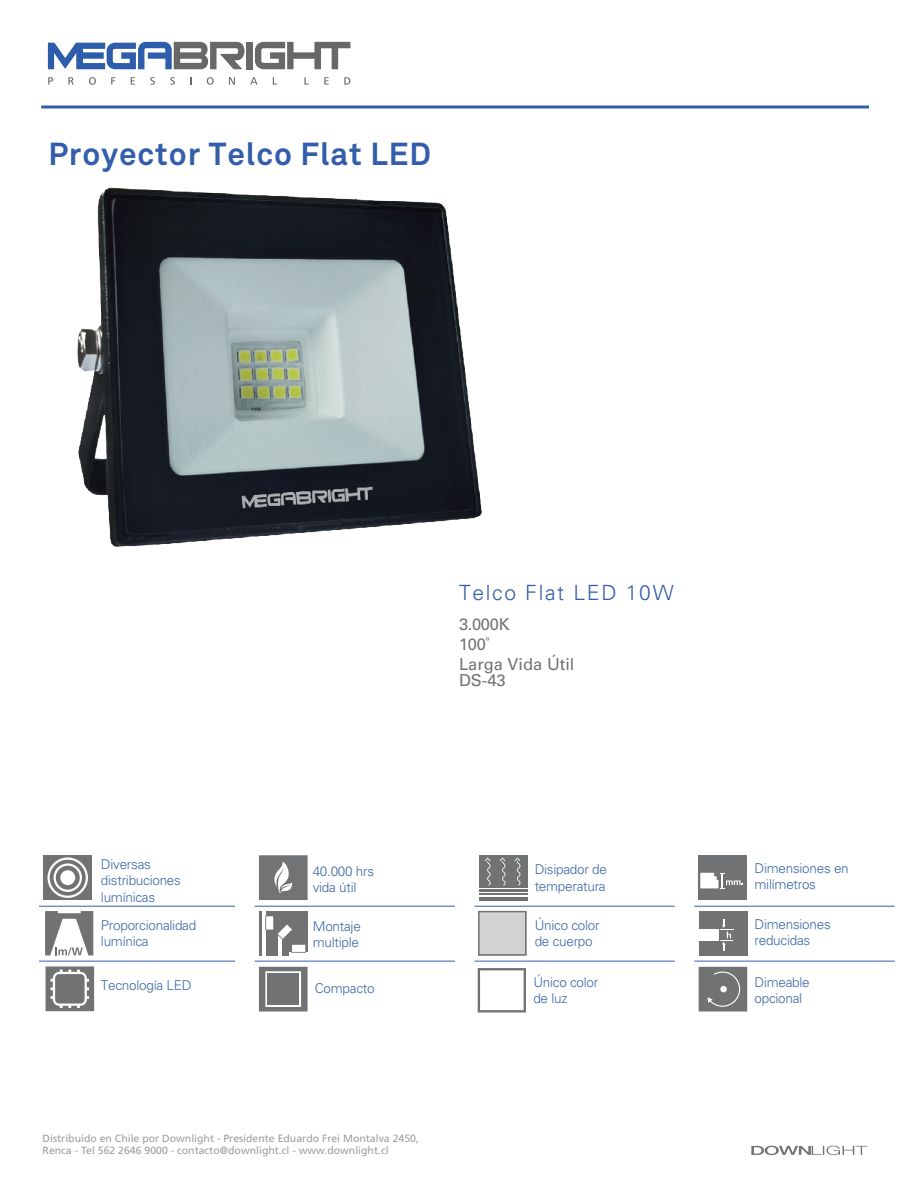
<style>
.page{position:relative;width:918px;height:1188px;background:#fff}
.page>*{position:absolute;margin:0;border:0;box-sizing:border-box;transform-origin:0 0}
.t1{font:700 31.5px "Akkurat";letter-spacing:.03em;color:#335eab}
.t2{font:300 21px "Univers LT Std";letter-spacing:.08em;color:#335eab}
.t3{font:16.5px/20.1px "Univers LT Std";color:#717273}
.t4{font:300 13.5px/16.2px "Univers LT Std";letter-spacing:-.02em;color:#3c68a7}
.t5{font:10.5px/12.6px "Frutiger";color:#9e9e9e}
</style>
<div class="page">
<div style="left:247px;top:42px;width:6px;height:27px;background:#686868"></div>
<svg style="left:255px;top:42px;width:95px;height:27px"></svg>
<svg style="left:48px;top:42px;width:197px;height:27px"></svg>
<svg style="left:48px;top:77px;width:5px;height:8px"></svg>
<svg style="left:68px;top:77px;width:6px;height:8px"></svg>
<svg style="left:89px;top:77px;width:7px;height:8px"></svg>
<svg style="left:111px;top:77px;width:4px;height:8px"></svg>
<svg style="left:131px;top:77px;width:4px;height:8px"></svg>
<svg style="left:150px;top:77px;width:5px;height:8px"></svg>
<svg style="left:170px;top:77px;width:5px;height:8px"></svg>
<svg style="left:207px;top:77px;width:7px;height:8px"></svg>
<svg style="left:229px;top:77px;width:6px;height:8px"></svg>
<svg style="left:250px;top:77px;width:8px;height:8px"></svg>
<svg style="left:273px;top:77px;width:4px;height:8px"></svg>
<svg style="left:304px;top:77px;width:5px;height:8px"></svg>
<svg style="left:324px;top:77px;width:5px;height:8px"></svg>
<svg style="left:344px;top:77px;width:6px;height:8px"></svg>
<hr style="left:41px;top:105px;width:828px;height:3px;background:#335eab">
<div style="left:259px;top:912px;width:49px;height:44px;background:#717273"></div>
<hr style="left:263px;top:907px;width:2px;height:49px;background:#fff">
<hr style="left:262px;top:907px;width:1px;height:49px;background:#fff">
<hr style="left:289px;top:953px;width:47px;height:2px;background:#fff">
<svg style="left:265px;top:916px;width:41px;height:40px"></svg>
<svg style="left:46px;top:966px;width:48px;height:45px;background:#88898a"></svg>
<div style="left:43px;top:855px;width:49px;height:45px;background:#717273"></div>
<svg style="left:48px;top:857px;width:40px;height:41px"></svg>
<div style="left:60px;top:870px;width:15px;height:15px;background:#fff;border-radius:50%"></div>
<svg style="left:45px;top:911px;width:48px;height:44px"></svg>
<hr style="left:39px;top:906px;width:196px;height:1px;background:#335eab">
<hr style="left:39px;top:961px;width:196px;height:1px;background:#335eab">
<svg style="left:259px;top:967px;width:49px;height:45px;background:#848485"></svg>
<hr style="left:255px;top:906px;width:200px;height:1px;background:#335eab">
<hr style="left:255px;top:961px;width:200px;height:1px;background:#335eab">
<hr style="left:479px;top:893px;width:48px;height:2px;background:#717273">
<hr style="left:479px;top:897px;width:48px;height:3px;background:#717273">
<div style="left:479px;top:855px;width:48px;height:33px;background:#717273"></div>
<hr style="left:479px;top:889px;width:48px;height:2px;background:#717273">
<svg style="left:514px;top:858px;width:6px;height:28px"></svg>
<svg style="left:500px;top:858px;width:6px;height:28px"></svg>
<svg style="left:485px;top:858px;width:6px;height:28px"></svg>
<hr style="left:474px;top:906px;width:201px;height:1px;background:#335eab">
<hr style="left:474px;top:961px;width:201px;height:1px;background:#335eab">
<svg style="left:751px;top:1146px;width:116px;height:9px"></svg>
<svg style="left:259px;top:855px;width:49px;height:45px;background:#838586"></svg>
<div style="left:478px;top:911px;width:48px;height:45px;background:#d1d2d4"></div>
<div style="left:478px;top:911px;width:48px;height:45px;border:2px solid #717273"></div>
<svg style="left:478px;top:968px;width:48px;height:45px"></svg>
<div style="left:699px;top:855px;width:48px;height:45px;background:#717273"></div>
<svg style="left:700px;top:873px;width:43px;height:16px"></svg>
<div style="left:699px;top:911px;width:49px;height:45px;background:#717273"></div>
<div style="left:699px;top:929px;width:20px;height:11px;background:#fff"></div>
<svg style="left:720px;top:919px;width:13px;height:32px"></svg>
<svg style="left:699px;top:967px;width:48px;height:45px;background:#7b7c7c"></svg>
<hr style="left:694px;top:906px;width:201px;height:1px;background:#335eab">
<hr style="left:694px;top:961px;width:201px;height:1px;background:#335eab">
<img style="left:77px;top:187px;width:404px;height:360px">
<h1 class="t1" style="left:48px;top:134px;width:384px">Proyector Telco Flat LED</h1>
<h2 class="t2" style="left:459px;top:580px;width:216px">Telco Flat LED 10W</h2>
<p class="t3" style="left:459px;top:614px;width:117px">3.000K<br>100˚<br>Larga Vida Útil</p>
<p class="t3" style="left:459px;top:671px;width:48px">DS-43</p>
<p class="t4" style="left:101px;top:856px;width:82px">Diversas distribuciones lumínicas</p>
<p class="t4" style="left:101px;top:917px;width:97px">Proporcionalidad lumínica</p>
<p class="t4" style="left:101px;top:977px;width:92px">Tecnología LED</p>
<p class="t4" style="left:313px;top:863px;width:63px">40.000 hrs vida útil</p>
<p class="t4" style="left:313px;top:918px;width:50px">Montaje multiple</p>
<p class="t4" style="left:315px;top:980px;width:61px">Compacto</p>
<p class="t5" style="left:43px;top:1132px;width:378px">Distribuido en Chile por Downlight - Presidente Eduardo Frei Montalva 2450,<br>Renca - Tel 562 2646 9000 - contacto@downlight.cl - www.downlight.cl</p>
<p class="t4" style="left:535px;top:862px;width:74px">Disipador de temperatura</p>
<p class="t4" style="left:535px;top:917px;width:67px">Único color de cuerpo</p>
<p class="t4" style="left:533px;top:974px;width:66px">Único color de luz</p>
<p class="t4" style="left:755px;top:860px;width:96px">Dimensiones en milímetros</p>
<p class="t4" style="left:755px;top:916px;width:78px">Dimensiones reducidas</p>
<p class="t4" style="left:755px;top:974px;width:57px">Dimeable opcional</p>
</div>
